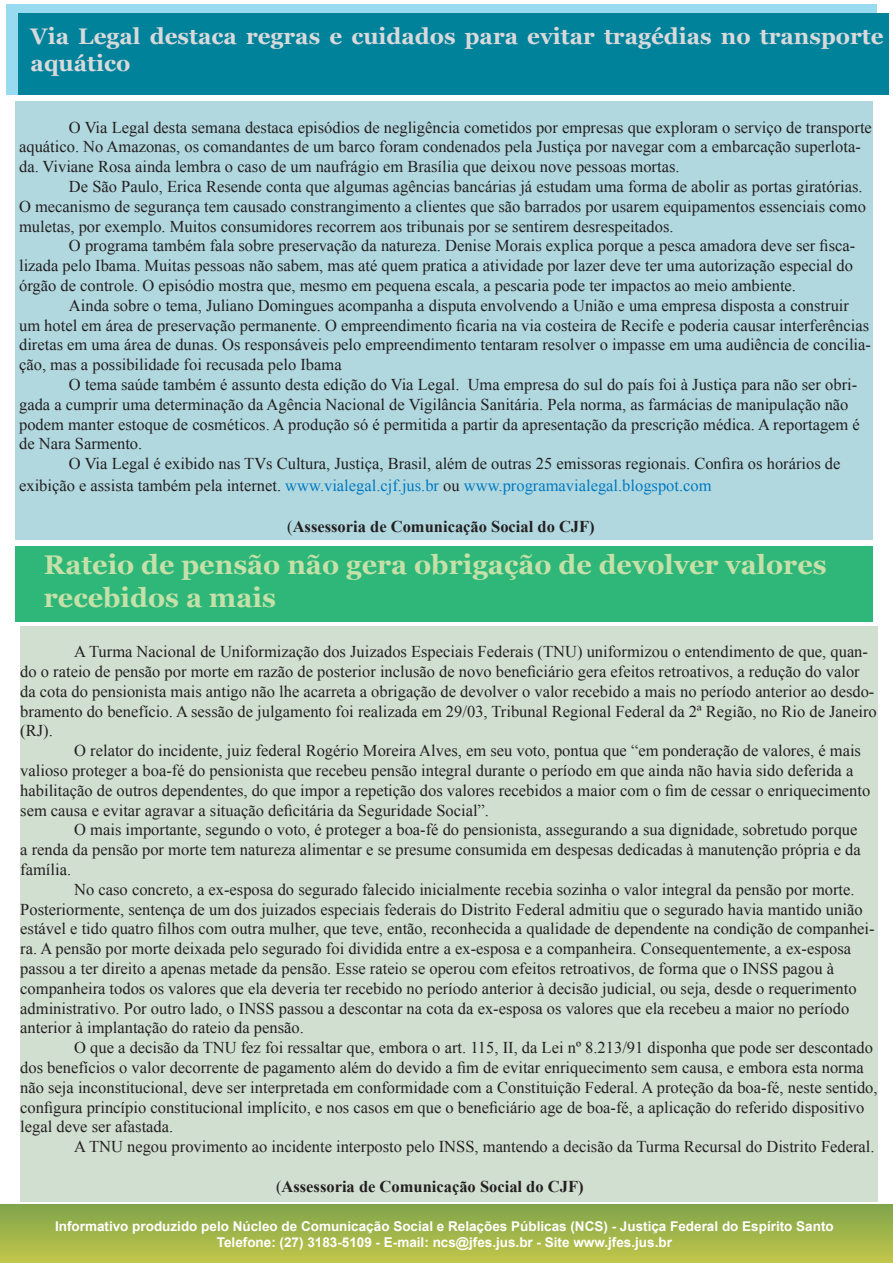
<style>
.page{position:relative;width:893px;height:1263px;background:#fff}
.page>*{position:absolute;margin:0;border:0;box-sizing:border-box;transform-origin:0 0}
.t1{font:700 27px/33px "Georgia";color:#c5e0a8}
.t2{font:700 22.5px/27px "Georgia";color:#d8d9db}
.t3{font:16.5px/19.8px "Times New Roman";color:#231f20}
.t4{font:16.5px "Times New Roman";color:#0079c2}
.t5{font:700 16.5px "Times New Roman";color:#231f20}
.t6{font:700 13.5px/16.2px "Arial";color:#fff;text-align:center}
.s1{color:#231f20}
.s2{font-weight:400}
</style>
<div class="page">
<img style="left:0;top:1204px;width:893px;height:59px">
<div style="left:6px;top:4px;width:871px;height:90px;background:#98daf0"></div>
<div style="left:18px;top:14px;width:871px;height:80px;background:#00829b"></div>
<div style="left:15px;top:101px;width:857px;height:439px;background:#b1d8df"></div>
<div style="left:15px;top:546px;width:857px;height:75px;background:#2eb779"></div>
<div style="left:20px;top:626px;width:858px;height:576px;background:#d1dfd1"></div>
<p class="t2" style="left:31px;top:23px;width:854px">Via Legal destaca regras e cuidados para evitar tragédias no transporte aquático</p>
<p class="t3" style="left:69px;top:117px;width:804px">O Via Legal desta semana destaca episódios de negligência cometidos por empresas que exploram o serviço de transporte</p>
<p class="t3" style="left:19px;top:137px;width:843px">aquático. No Amazonas, os comandantes de um barco foram condenados pela Justiça por navegar com a embarcação superlota-</p>
<p class="t3" style="left:19px;top:156px;width:662px">da. Viviane Rosa ainda lembra o caso de um naufrágio em Brasília que deixou nove pessoas mortas.</p>
<p class="t3" style="left:69px;top:176px;width:795px">De São Paulo, Erica Resende conta que algumas agências bancárias já estudam uma forma de abolir as portas giratórias.</p>
<p class="t3" style="left:19px;top:196px;width:848px">O mecanismo de segurança tem causado constrangimento a clientes que são barrados por usarem equipamentos essenciais como</p>
<p class="t3" style="left:19px;top:216px;width:656px">muletas, por exemplo. Muitos consumidores recorrem aos tribunais por se sentirem desrespeitados.</p>
<p class="t3" style="left:69px;top:236px;width:788px">O programa também fala sobre preservação da natureza. Denise Morais explica porque a pesca amadora deve ser fisca-</p>
<p class="t3" style="left:19px;top:255px;width:835px">lizada pelo Ibama. Muitas pessoas não sabem, mas até quem pratica a atividade por lazer deve ter uma autorização especial do</p>
<p class="t3" style="left:19px;top:275px;width:778px">órgão de controle. O episódio mostra que, mesmo em pequena escala, a pescaria pode ter impactos ao meio ambiente.</p>
<p class="t3" style="left:69px;top:295px;width:781px">Ainda sobre o tema, Juliano Domingues acompanha a disputa envolvendo a União e uma empresa disposta a construir</p>
<p class="t3" style="left:19px;top:315px;width:851px">um hotel em área de preservação permanente. O empreendimento ficaria na via costeira de Recife e poderia causar interferências</p>
<p class="t3" style="left:19px;top:335px;width:853px">diretas em uma área de dunas. Os responsáveis pelo empreendimento tentaram resolver o impasse em uma audiência de concilia-</p>
<p class="t3" style="left:19px;top:354px;width:324px">ção, mas a possibilidade foi recusada pelo Ibama</p>
<p class="t3" style="left:69px;top:374px;width:790px">O tema saúde também é assunto desta edição do Via Legal. Uma empresa do sul do país foi à Justiça para não ser obri-</p>
<p class="t3" style="left:19px;top:394px;width:831px">gada a cumprir uma determinação da Agência Nacional de Vigilância Sanitária. Pela norma, as farmácias de manipulação não</p>
<p class="t3" style="left:19px;top:414px;width:842px">podem manter estoque de cosméticos. A produção só é permitida a partir da apresentação da prescrição médica. A reportagem é</p>
<p class="t3" style="left:19px;top:434px;width:125px">de Nara Sarmento.</p>
<p class="t3" style="left:69px;top:453px;width:773px">O Via Legal é exibido nas TVs Cultura, Justiça, Brasil, além de outras 25 emissoras regionais. Confira os horários de</p>
<p class="t4" style="left:19px;top:474px;width:694px"><span class="s1">exibição e assista também pela internet.</span> www.vialegal.cjf.jus.br <span class="s1">ou</span> www.programavialegal.blogspot.com</p>
<p class="t5" style="left:287px;top:515px;width:309px"><span class="s2">(</span>Assessoria de Comunicação Social do CJF)</p>
<p class="t1" style="left:44px;top:548px;width:784px">Rateio de pensão não gera obrigação de devolver valores recebidos a mais</p>
<p class="t3" style="left:20px;top:641px;width:858px;text-indent:54px">A Turma Nacional de Uniformização dos Juizados Especiais Federais (TNU) uniformizou o entendimento de que, quan&shy;do o rateio de pensão por morte em razão de posterior inclusão de novo beneficiário gera efeitos retroativos, a redução do valor da cota do pensionista mais antigo não lhe acarreta a obrigação de devolver o valor recebido a mais no período anterior ao desdo&shy;bramento do benefício. A sessão de julgamento foi realizada em 29/03, Tribunal Regional Federal da 2ª Região, no Rio de Janeiro (RJ).</p>
<p class="t3" style="left:20px;top:740px;width:852px;text-indent:54px">O relator do incidente, juiz federal Rogério Moreira Alves, em seu voto, pontua que “em ponderação de valores, é mais valioso proteger a boa-fé do pensionista que recebeu pensão integral durante o período em que ainda não havia sido deferida a habilitação de outros dependentes, do que impor a repetição dos valores recebidos a maior com o fim de cessar o enriquecimento sem causa e evitar agravar a situação deficitária da Seguridade Social”.</p>
<p class="t3" style="left:20px;top:820px;width:842px;text-indent:54px">O mais importante, segundo o voto, é proteger a boa-fé do pensionista, assegurando a sua dignidade, sobretudo porque a renda da pensão por morte tem natureza alimentar e se presume consumida em despesas dedicadas à manutenção própria e da família.</p>
<p class="t3" style="left:20px;top:879px;width:856px;text-indent:54px">No caso concreto, a ex-esposa do segurado falecido inicialmente recebia sozinha o valor integral da pensão por morte.<br>Posteriormente, sentença de um dos juizados especiais federais do Distrito Federal admitiu que o segurado havia mantido união estável e tido quatro filhos com outra mulher, que teve, então, reconhecida a qualidade de dependente na condição de companhei&shy;ra. A pensão por morte deixada pelo segurado foi dividida entre a ex-esposa e a companheira. Consequentemente, a ex-esposa passou a ter direito a apenas metade da pensão. Esse rateio se operou com efeitos retroativos, de forma que o INSS pagou à companheira todos os valores que ela deveria ter recebido no período anterior à decisão judicial, ou seja, desde o requerimento administrativo. Por outro lado, o INSS passou a descontar na cota da ex-esposa os valores que ela recebeu a maior no período anterior à implantação do rateio da pensão.</p>
<p class="t3" style="left:20px;top:1037px;width:859px;text-indent:54px">O que a decisão da TNU fez foi ressaltar que, embora o art. 115, II, da Lei nº 8.213/91 disponha que pode ser descontado dos benefícios o valor decorrente de pagamento além do devido a fim de evitar enriquecimento sem causa, e embora esta norma não seja inconstitucional, deve ser interpretada em conformidade com a Constituição Federal. A proteção da boa-fé, neste sentido, configura princípio constitucional implícito, e nos casos em que o beneficiário age de boa-fé, a aplicação do referido dispositivo legal deve ser afastada.</p>
<p class="t3" style="left:74px;top:1136px;width:802px">A TNU negou provimento ao incidente interposto pelo INSS, mantendo a decisão da Turma Recursal do Distrito Federal.</p>
<p class="t5" style="left:276px;top:1175px;width:309px"><span class="s2">(</span>Assessoria de Comunicação Social do CJF)</p>
<p class="t6" style="left:55px;top:1218px;width:780px">Informativo produzido pelo Núcleo de Comunicação Social e Relações Públicas (NCS) - Justiça Federal do Espírito Santo<br>Telefone: (27) 3183-5109 - E-mail: ncs@jfes.jus.br - Site www.jfes.jus.br</p>
</div>
